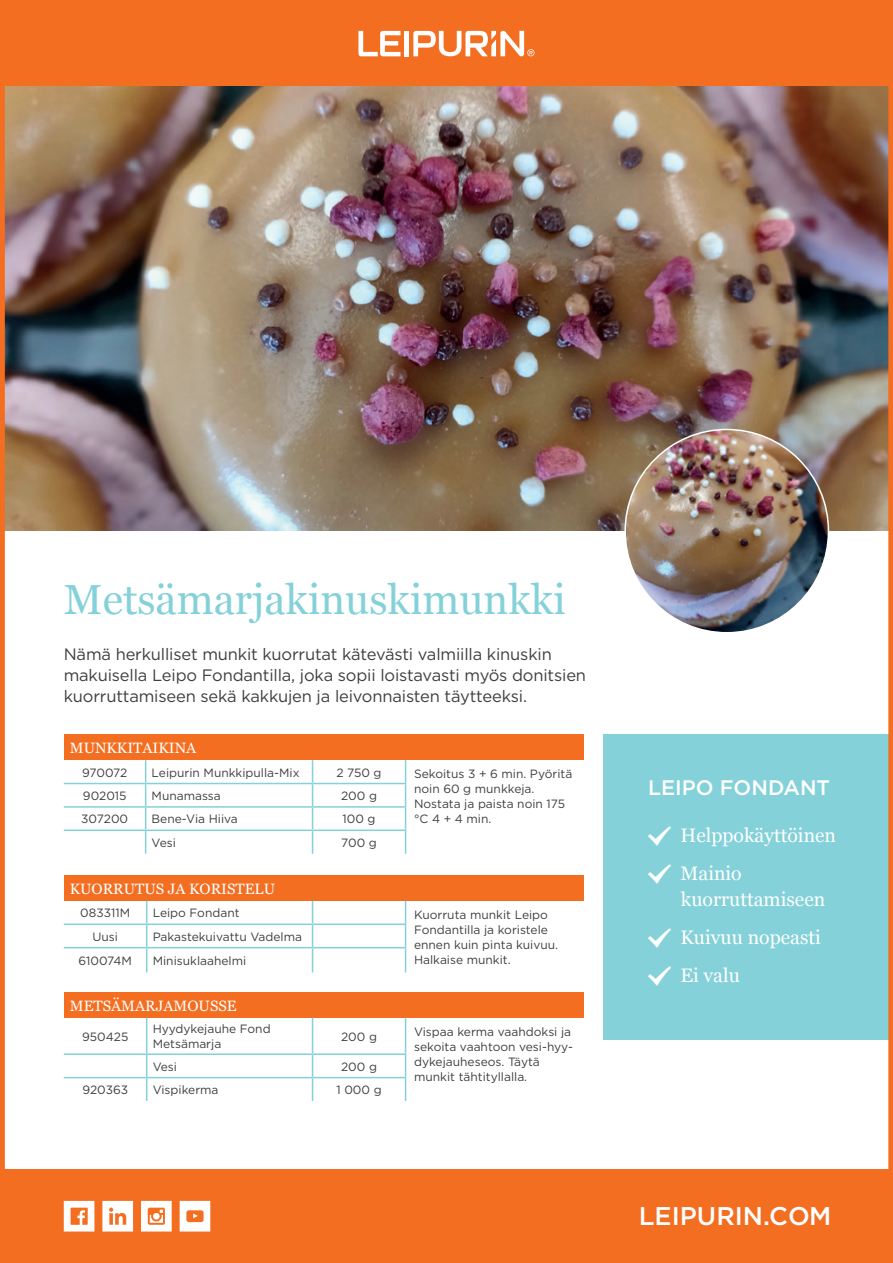
<style>
.page{position:relative;width:893px;height:1263px;background:#fff}
.page>*{position:absolute;margin:0;border:0;box-sizing:border-box;transform-origin:0 0}
.t1{font:42px "Georgia";color:#84d1d9}
.t2{font:500 25.65px "Gotham";color:#fff}
.Ingressi{font:500 21px "Gotham";color:#fff}
.P_otsikko{font:19.5px/25.5px "Georgia";color:#fff}
.t3{font:16.5px/21px "Gotham";letter-spacing:-.01em;color:#3e3e3f}
.Sitaatti{font:15px "Georgia";color:#fff}
.Taulukkotieto{font:12px/15px "Gotham";color:#3e3e3f}
</style>
<div class="page">
<img style="left:0;top:0;width:893px;height:1263px">
<svg style="left:648px;top:826px;width:23px;height:20px"></svg>
<svg style="left:648px;top:865px;width:23px;height:19px"></svg>
<svg style="left:648px;top:928px;width:23px;height:20px"></svg>
<svg style="left:648px;top:967px;width:23px;height:19px"></svg>
<p class="t1" style="left:64px;top:568px;width:503px">Metsämarjakinuskimunkki</p>
<p class="t3" style="left:64px;top:643px;width:524px">Nämä herkulliset munkit kuorrutat kätevästi valmiilla kinuskin makuisella Leipo Fondantilla, joka sopii loistavasti myös donitsien kuorruttamiseen sekä kakkujen ja leivonnaisten täytteeksi.</p>
<p class="Sitaatti" style="left:70px;top:737px;width:128px">MUNKKITAIKINA</p>
<p class="Taulukkotieto" style="left:82px;top:765px;width:47px">970072</p>
<p class="Taulukkotieto" style="left:152px;top:765px;width:149px">Leipurin Munkkipulla-Mix</p>
<p class="Taulukkotieto" style="left:336px;top:765px;width:47px">2 750 g</p>
<p class="Taulukkotieto" style="left:414px;top:766px;width:160px">Sekoitus 3 + 6 min. Pyöritä noin 60 g munkkeja.<br>Nostata ja paista noin 175 °C 4 + 4 min.</p>
<p class="Taulukkotieto" style="left:83px;top:788px;width:45px">902015</p>
<p class="Taulukkotieto" style="left:152px;top:788px;width:71px">Munamassa</p>
<p class="Taulukkotieto" style="left:341px;top:788px;width:37px">200 g</p>
<p class="Taulukkotieto" style="left:81px;top:811px;width:48px">307200</p>
<p class="Taulukkotieto" style="left:152px;top:811px;width:88px">Bene-Via Hiiva</p>
<p class="Taulukkotieto" style="left:343px;top:811px;width:35px">100 g</p>
<p class="Taulukkotieto" style="left:152px;top:835px;width:26px">Vesi</p>
<p class="Taulukkotieto" style="left:341px;top:835px;width:37px">700 g</p>
<p class="Sitaatti" style="left:70px;top:878px;width:207px">KUORRUTUS JA KORISTELU</p>
<p class="Taulukkotieto" style="left:80px;top:905px;width:51px">083311M</p>
<p class="Taulukkotieto" style="left:153px;top:905px;width:88px">Leipo Fondant</p>
<p class="Taulukkotieto" style="left:414px;top:907px;width:146px">Kuorruta munkit Leipo<br>Fondantilla ja koristele ennen kuin pinta kuivuu.<br>Halkaise munkit.</p>
<p class="Taulukkotieto" style="left:92px;top:929px;width:27px">Uusi</p>
<p class="Taulukkotieto" style="left:153px;top:929px;width:151px">Pakastekuivattu Vadelma</p>
<p class="Taulukkotieto" style="left:79px;top:953px;width:55px">610074M</p>
<p class="Taulukkotieto" style="left:153px;top:953px;width:95px">Minisuklaahelmi</p>
<p class="Sitaatti" style="left:70px;top:994px;width:168px">METSÄMARJAMOUSSE</p>
<p class="Taulukkotieto" style="left:82px;top:1029px;width:48px">950425</p>
<p class="Taulukkotieto" style="left:153px;top:1021px;width:119px">Hyydykejauhe Fond<br>Metsämarja</p>
<p class="Taulukkotieto" style="left:341px;top:1029px;width:37px">200 g</p>
<p class="Taulukkotieto" style="left:414px;top:1024px;width:160px">Vispaa kerma vaahdoksi ja sekoita vaahtoon vesi-hyy&shy;dykejauheseos. Täytä munkit tähtityllalla.</p>
<p class="Taulukkotieto" style="left:153px;top:1059px;width:26px">Vesi</p>
<p class="Taulukkotieto" style="left:341px;top:1059px;width:37px">200 g</p>
<p class="Taulukkotieto" style="left:82px;top:1082px;width:47px">920363</p>
<p class="Taulukkotieto" style="left:153px;top:1082px;width:67px">Vispikerma</p>
<p class="Taulukkotieto" style="left:336px;top:1082px;width:47px">1 000 g</p>
<p class="Ingressi" style="left:648px;top:774px;width:184px">LEIPO FONDANT</p>
<p class="P_otsikko" style="left:680px;top:822px;width:157px">Helppokäyttöinen</p>
<p class="P_otsikko" style="left:680px;top:860px;width:146px">Mainio kuorruttamiseen</p>
<p class="P_otsikko" style="left:680px;top:924px;width:142px">Kuivuu nopeasti</p>
<p class="P_otsikko" style="left:680px;top:962px;width:61px">Ei valu</p>
<h2 class="t2" style="left:639px;top:1199px;width:194px">LEIPURIN.COM</h2>
</div>
